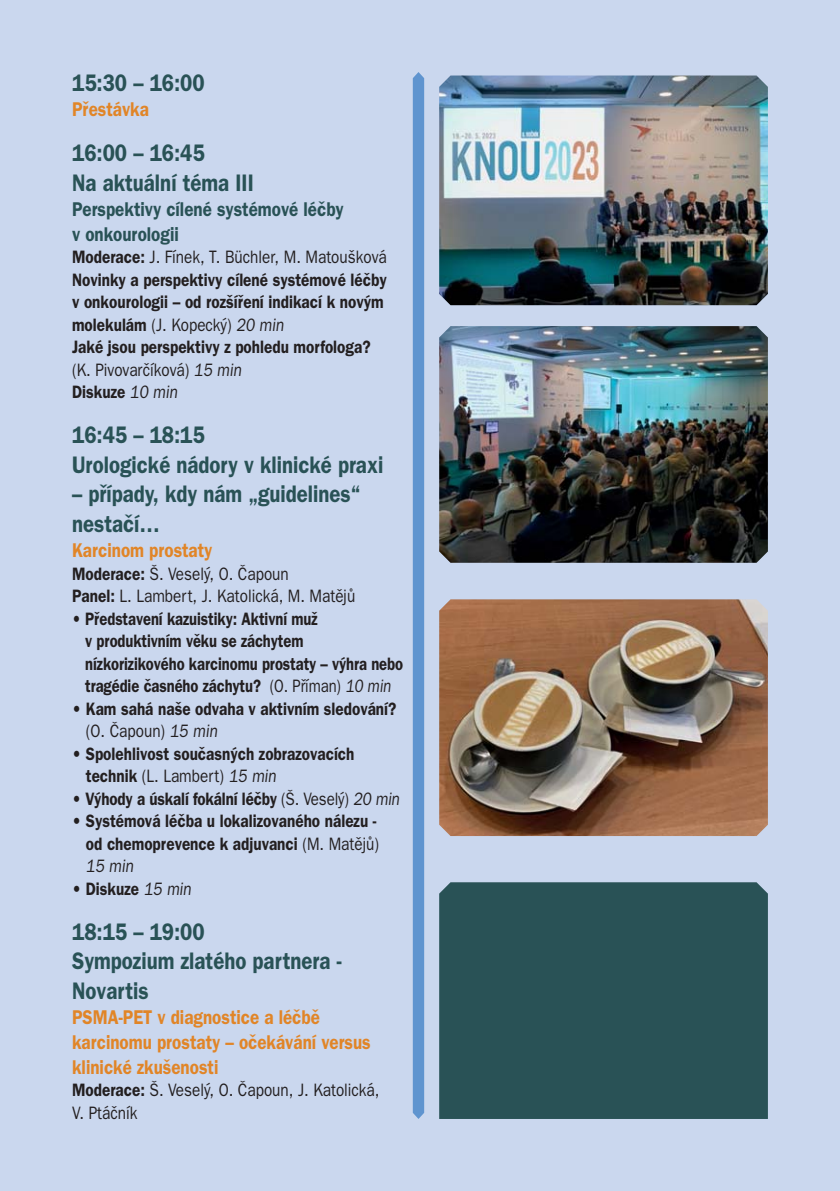
<style>
.page{position:relative;width:840px;height:1191px;background:#fff}
.page>*{position:absolute;margin:0;border:0;box-sizing:border-box;transform-origin:0 0}
.t1{font:600 24px/29.8px "Franklin Gothic CE";color:#295256;scale:.85 1}
.t2{font:600 20px/25px "Franklin Gothic CE";color:#e18527;scale:.85 1}
.t3{font:600 20px/25px "Franklin Gothic CE";color:#295256;scale:.85 1}
.t4{font:600 18px/22.6px "Franklin Gothic CE";color:#231f20;scale:.85 1}
.t5{font:18px/22.6px "Franklin Gothic CE";color:#231f20;scale:.85 1}
.t6{font:600 18px/22.6px "Franklin Gothic CE";color:#231f20;scale:.82 1}
.t7{font:600 18px "Franklin Gothic CE";color:#231f20;scale:.84 1}
.s1{font-weight:400}
.s2{font-weight:600}
</style>
<div class="page">
<div style="left:0;top:0;width:839px;height:1191px;background:#cad7ee"></div>
<svg style="left:412px;top:72px;width:12px;height:1047px;background:#75a1d5"></svg>
<img style="left:439px;top:75px;width:328px;height:230px">
<img style="left:439px;top:326px;width:328px;height:237px">
<img style="left:439px;top:599px;width:328px;height:237px">
<div style="left:439px;top:882px;width:328px;height:237px;background:#295256"></div>
<h1 class="t1" style="left:72px;top:71px;width:157px">15:30 – 16:00</h1>
<p class="t2" style="left:72px;top:99px;width:92px">Přestávka</p>
<h1 class="t1" style="left:72px;top:140px;width:215px">16:00 – 16:45<br>Na aktuální téma III</h1>
<p class="t3" style="left:72px;top:198px;width:321px">Perspektivy cílené systémové léčby v onkourologii</p>
<p class="t4" style="left:72px;top:247px;width:371px">Moderace: <span class="s1">J. Fínek, T. Büchler, M. Matoušková </span>Novinky a perspektivy cílené systémové léčby v onkourologii – od rozšíření indikací k novým molekulám <span class="s1">(J. Kopecký) 20 min<br></span>Jaké jsou perspektivy z pohledu morfologa?</p>
<p class="t5" style="left:72px;top:360px;width:203px">(K. Pivovarčíková) 15 min<br><span class="s2">Diskuze</span> 10 min</p>
<h1 class="t1" style="left:72px;top:422px;width:367px">16:45 – 18:15<br>Urologické nádory v klinické praxi</h1>
<h1 class="t1" style="left:72px;top:481px;width:341px">– případy, kdy nám „guidelines“ nestačí…</h1>
<p class="t2" style="left:72px;top:539px;width:166px">Karcinom prostaty</p>
<p class="t5" style="left:72px;top:564px;width:334px"><span class="s2">Moderace:</span> Š. Veselý, O. Čapoun<br><span class="s2">Panel:</span> L. Lambert, J. Katolická, M. Matějů</p>
<p class="t6" style="left:85px;top:609px;width:389px;text-indent:-13px"><span class="s1">•</span> Představení kazuistiky: Aktivní muž<br>v produktivním věku se záchytem nízkorizikového karcinomu prostaty – výhra nebo tragédie časného záchytu? <span class="s1">(O. Příman) 10 min</span></p>
<p class="t4" style="left:86px;top:699px;width:367px;text-indent:-14px"><span class="s1">•</span> Kam sahá naše odvaha v aktivním sledování? <span class="s1">(O. Čapoun) 15 min</span></p>
<p class="t4" style="left:86px;top:744px;width:317px;text-indent:-14px"><span class="s1">•</span> Spolehlivost současných zobrazovacích technik <span class="s1">(L. Lambert) 15 min</span></p>
<p class="t7" style="left:72px;top:791px;width:393px"><span class="s1">•</span> Výhody a úskalí fokální léčby <span class="s1">(Š. Veselý) 20 min</span></p>
<p class="t4" style="left:86px;top:811px;width:346px;text-indent:-14px"><span class="s1">•</span> Systémová léčba u lokalizovaného nálezu - od chemoprevence k adjuvanci <span class="s1">(M. Matějů)<br>15 min</span></p>
<p class="t4" style="left:72px;top:879px;width:144px"><span class="s1">•</span> Diskuze <span class="s1">15 min</span></p>
<h1 class="t1" style="left:72px;top:918px;width:318px">18:15 – 19:00<br>Sympozium zlatého partnera -<br>Novartis</h1>
<p class="t2" style="left:72px;top:1006px;width:352px">PSMA-PET v diagnostice a léčbě karcinomu prostaty – očekávání versus klinické zkušenosti</p>
<p class="t5" style="left:72px;top:1080px;width:363px"><span class="s2">Moderace:</span> Š. Veselý, O. Čapoun, J. Katolická,<br>V. Ptáčník</p>
</div>
